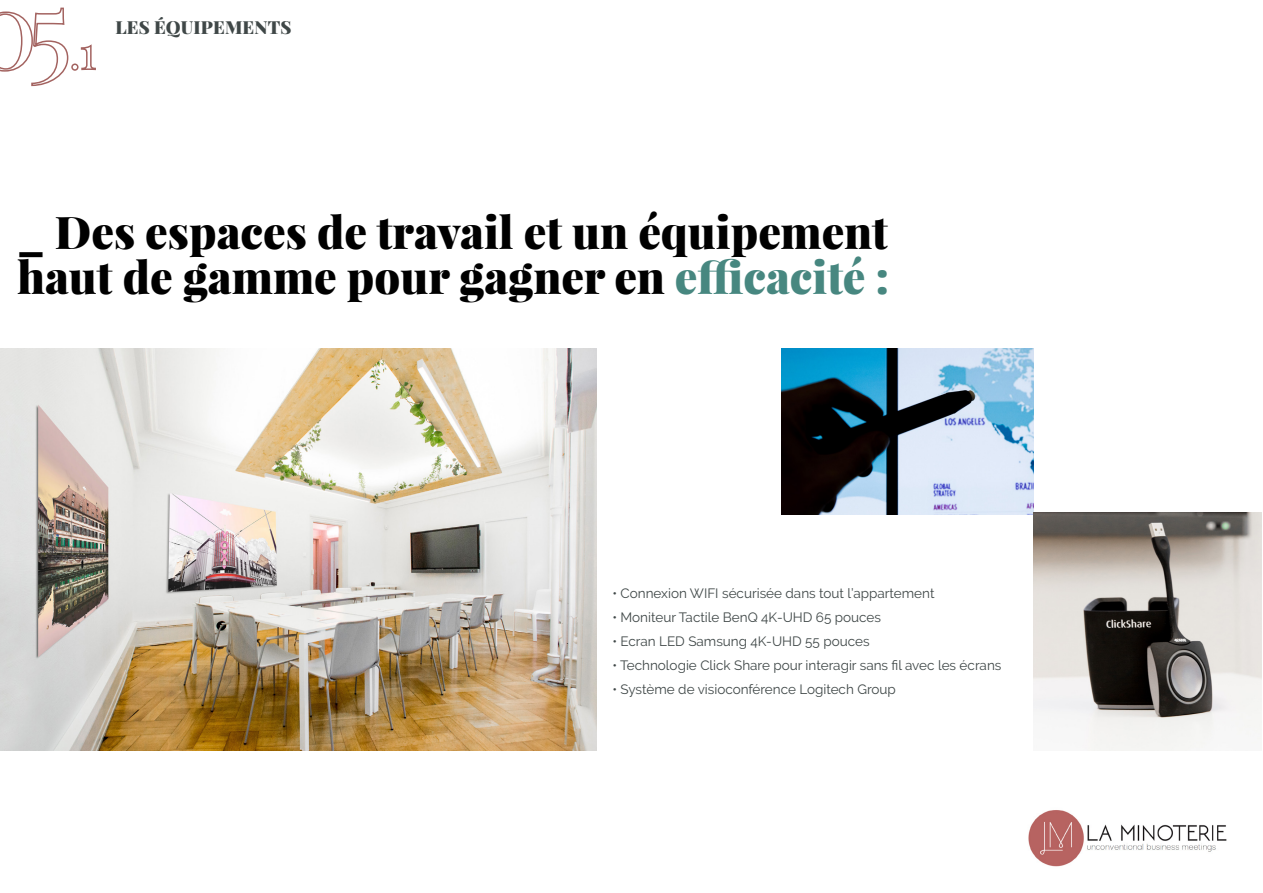
<style>
.page{position:relative;width:1263px;height:893px;background:#fff}
.page>*{position:absolute;margin:0;border:0;box-sizing:border-box;transform-origin:0 0}
.t1{font:900 45px/45px "Playfair Display";color:#000}
.t2{font:900 18px "Playfair Display";letter-spacing:.01em;color:#3f4747}
.t3{font:13.5px "Raleway";color:#3f4747}
.s1{color:#478780}
</style>
<div class="page">
<img style="left:0;top:348px;width:597px;height:403px">
<img style="left:782px;top:348px;width:251px;height:166px">
<img style="left:1033px;top:513px;width:228px;height:238px">
<svg style="left:0;top:7px;width:69px;height:80px"></svg>
<div style="left:71px;top:63px;width:8px;height:8px;border:2px solid #a36360;border-radius:50%"></div>
<svg style="left:80px;top:44px;width:16px;height:27px"></svg>
<img style="left:1028px;top:810px;width:199px;height:57px">
<h2 class="t2" style="left:115px;top:15px;width:178px">LES ÉQUIPEMENTS</h2>
<h1 class="t1" style="left:17px;top:209px;width:874px">_ Des espaces de travail et un équipement haut de gamme pour gagner en <span class="s1">efficacité :</span></h1>
<p class="t3" style="left:612px;top:585px;width:324px">• Connexion WIFI sécurisée dans tout l’appartement</p>
<p class="t3" style="left:612px;top:609px;width:270px">• Moniteur Tactile BenQ 4K-UHD 65 pouces</p>
<p class="t3" style="left:612px;top:633px;width:259px">• Ecran LED Samsung 4K-UHD 55 pouces</p>
<p class="t3" style="left:612px;top:657px;width:391px">• Technologie Click Share pour interagir sans fil avec les écrans</p>
<p class="t3" style="left:612px;top:681px;width:285px">• Système de visioconférence Logitech Group</p>
</div>
